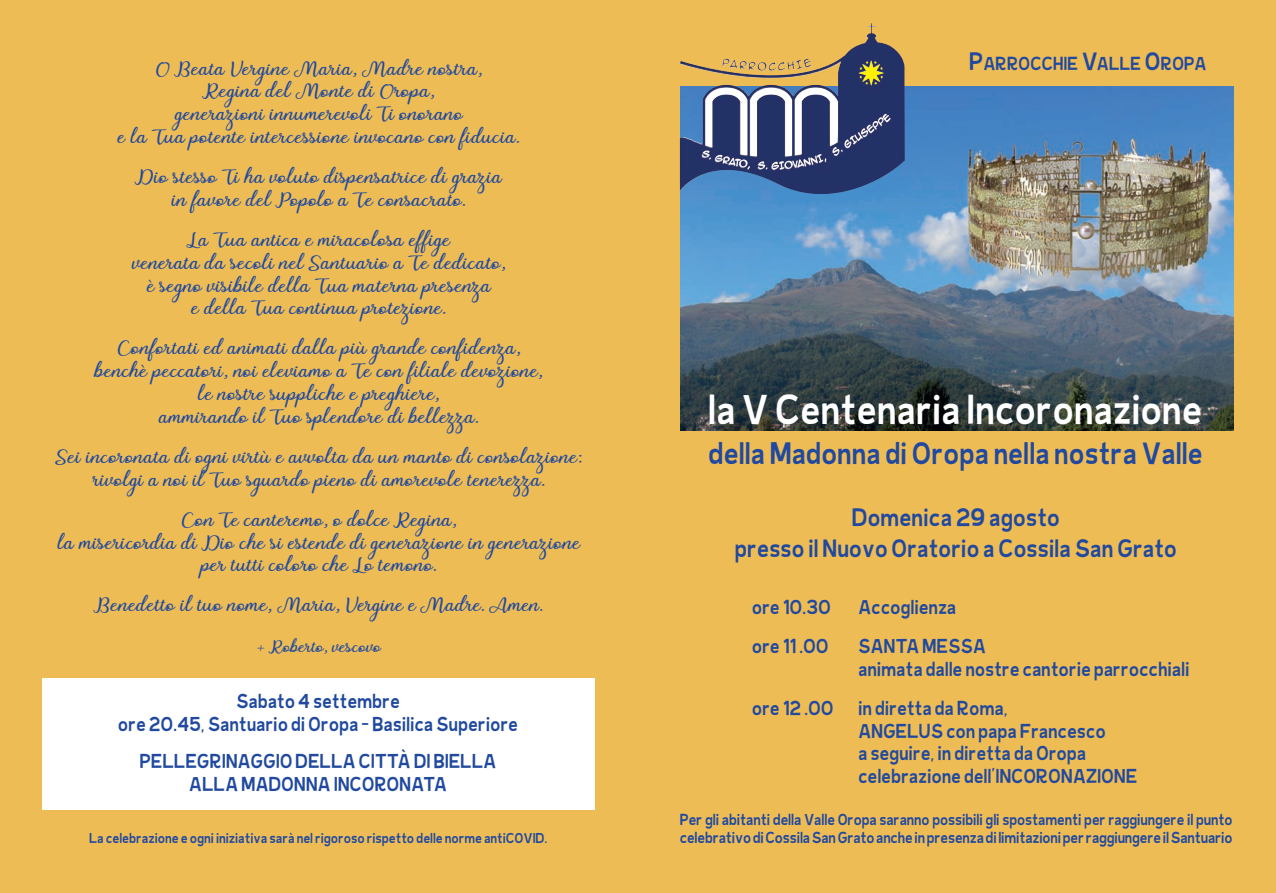
<style>
.page{position:relative;width:1276px;height:893px;background:#eebc55}
.page>*{position:absolute;margin:0;border:0;box-sizing:border-box;transform-origin:0 0}
.t1{font:37.5px "Burbin Casual NC";color:#fff}
.t2{font:27.75px "Burbin Casual NC";color:#20499f}
.t3{font:22.5px/30.6px "Burbin Casual NC";color:#20499f;text-align:center}
.t4{font:18px/22.5px "Burbin Casual NC";color:#20499f}
.t5{font:16.8px "Burbin Casual NC";color:#20499f}
.t6{font:15.75px/22.8px "Charline";letter-spacing:.025em;color:#20499f;text-align:center;scale:1.15 1}
.t7{font:14.25px/18.5px "Burbin Casual NC";letter-spacing:-.015em;color:#20499f}
.t8{font:13.5px "Charline";letter-spacing:.015em;color:#20499f;scale:1.15 1}
.t9{font:12.75px "Burbin Casual NC";color:#20499f}
.s1{font-size:22.5px}
</style>
<div class="page">
<img style="left:680px;top:87px;width:553px;height:343px">
<svg style="left:693px;top:86px;width:203px;height:90px;background:#54628c"></svg>
<svg style="left:856px;top:57px;width:31px;height:35px"></svg>
<img style="left:871px;top:23px;width:22px;height:25px">
<div style="left:43px;top:679px;width:552px;height:131px;background:#fff"></div>
<p class="t6" style="left:118px;top:58px;width:351px">O Beata Vergine Maria, Madre nostra,<br>Regina del Monte di Oropa,<br>generazioni innumerevoli Ti onorano<br>e la Tua potente intercessione invocano con fiducia.</p>
<p class="t6" style="left:136px;top:166px;width:320px">Dio stesso Ti ha voluto dispensatrice di grazia in favore del Popolo a Te consacrato.</p>
<p class="t6" style="left:132px;top:229px;width:326px">La Tua antica e miracolosa effige<br>venerata da secoli nel Santuario a Te dedicato, è segno visibile della Tua materna presenza<br>e della Tua continua protezione.</p>
<p class="t6" style="left:95px;top:338px;width:391px">Confortati ed animati dalla più grande confidenza, benchè peccatori, noi eleviamo a Te con filiale devozione, le nostre suppliche e preghiere,<br>ammirando il Tuo splendore di bellezza.</p>
<p class="t6" style="left:56px;top:446px;width:459px">Sei incoronata di ogni virtù e avvolta da un manto di consolazione: rivolgi a noi il Tuo sguardo pieno di amorevole tenerezza.</p>
<p class="t6" style="left:58px;top:509px;width:456px">Con Te canteremo, o dolce Regina,<br>la misericordia di Dio che si estende di generazione in generazione per tutti coloro che Lo temono.</p>
<p class="t6" style="left:95px;top:595px;width:392px">Benedetto il tuo nome, Maria, Vergine e Madre. Amen.</p>
<p class="t8" style="left:257px;top:640px;width:109px">+ Roberto, vescovo</p>
<p class="t4" style="left:119px;top:689px;width:401px;text-align:center">Sabato 4 settembre<br>ore 20.45, Santuario di Oropa – Basilica Superiore</p>
<p class="t4" style="left:140px;top:749px;width:358px;text-align:center">PELLEGRINAGGIO DELLA CITTÀ DI BIELLA<br>ALLA MADONNA INCORONATA</p>
<p class="t9" style="left:90px;top:828px;width:460px">La celebrazione e ogni iniziativa sarà nel rigoroso rispetto delle norme antiCOVID.</p>
<p class="t5" style="left:970px;top:51px;width:239px"><span class="s1">P</span>ARROCChIE <span class="s1">V</span>ALLE <span class="s1">O</span>ROPA</p>
<h1 class="t1" style="left:710px;top:382px;width:496px">la V Centenaria Incoronazione</h1>
<h2 class="t2" style="left:709px;top:432px;width:496px">della Madonna di Oropa nella nostra Valle</h2>
<h3 class="t3" style="left:736px;top:501px;width:444px">Domenica 29 agosto<br>presso il Nuovo Oratorio a Cossila San Grato</h3>
<p class="t4" style="left:753px;top:595px;width:80px">ore 10.30</p>
<p class="t4" style="left:859px;top:595px;width:100px">Accoglienza</p>
<p class="t4" style="left:753px;top:634px;width:78px">ore 11 .00</p>
<p class="t4" style="left:859px;top:634px;width:333px">SANTA MESSA<br>animata dalle nostre cantorie parrocchiali</p>
<p class="t4" style="left:753px;top:696px;width:83px">ore 12 .00</p>
<p class="t4" style="left:859px;top:696px;width:281px">in diretta da Roma,<br>ANGELUS con papa Francesco<br>a seguire, in diretta da Oropa celebrazione dell’INCORONAZIONE</p>
<p class="t7" style="left:680px;top:809px;width:554px">Per gli abitanti della Valle Oropa saranno possibili gli spostamenti per raggiungere il punto celebrativo di Cossila San Grato anche in presenza di limitazioni per raggiungere il Santuario</p>
</div>
